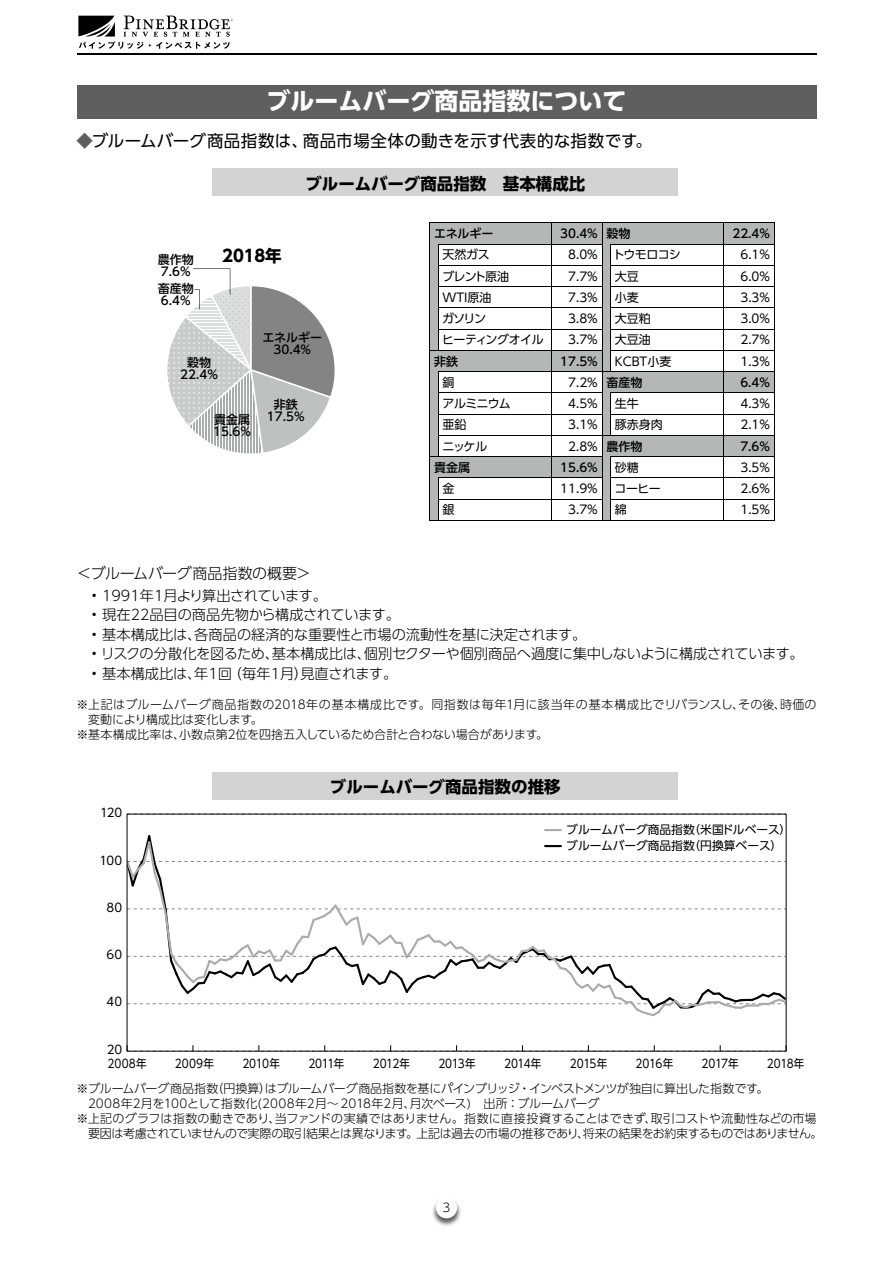
<style>
.page{position:relative;width:893px;height:1263px;background:#fff}
.page>*{position:absolute;margin:0;border:0;box-sizing:border-box;transform-origin:0 0}
.t1{font:700 24px "UD Shin Go Pro";color:#fff}
.t2{font:700 16.5px "UD Shin Go Pro";color:#000}
.t3{font:16.5px "UD Shin Go Pro";letter-spacing:.02em;color:#000}
.t4{font:300 15px "UD Shin Go Pro";letter-spacing:-.01em;color:#000}
.t5{font:300 14.25px "UD Shin Go Pro";letter-spacing:-.01em;color:#000}
.t6{font:300 14.25px "UD Shin Go Pro";letter-spacing:-.03em;color:#000}
.t7{font:300 12px "UD Shin Go Pro";letter-spacing:-.01em;color:#000}
.t8{font:12px "UD Shin Go Pro";letter-spacing:-.03em;color:#000}
.t9{font:500 12px/12.1px "UD Shin Go Pro";color:#000;text-align:center}
.t10{font:300 12px "UD Shin Go Pro";letter-spacing:-.04em;color:#000}
.t11{font:300 12px "UD Shin Go Pro";letter-spacing:.045em;color:#000}
.t12{font:12px "UD Shin Go Pro";letter-spacing:-.05em;color:#000}
.t13{font:11.7px/14.4px "UD Shin Go Pro";letter-spacing:-.005em;color:#000}
.t14{font:11.7px "UD Shin Go Pro";letter-spacing:-.005em;color:#000;scale:.9 1}
.s1{color:#605f5f}
.s2{font-family:"Shin Go Pro"}
</style>
<div class="page">
<hr style="left:77px;top:54px;width:739px;height:1px;background:#000">
<svg style="left:78px;top:16px;width:155px;height:33px"></svg>
<img style="left:432px;top:1201px;width:29px;height:25px">
<div style="left:436px;top:1197px;width:21px;height:21px;background:#fff;border-radius:50%"></div>
<div style="left:213px;top:772px;width:465px;height:27px;background:#d3d3d4"></div>
<svg style="left:127px;top:1045px;width:660px;height:7px"></svg>
<svg style="left:129px;top:829px;width:655px;height:188px"></svg>
<div style="left:213px;top:169px;width:465px;height:27px;background:#d3d3d4"></div>
<div style="left:77px;top:85px;width:739px;height:34px;background:#605f5f"></div>
<svg style="left:167px;top:268px;width:168px;height:186px"></svg>
<div style="left:439px;top:223px;width:163px;height:21px;background:#b5b6b6"></div>
<svg style="left:439px;top:307px;width:163px;height:171px"></svg>
<hr style="left:438px;top:244px;width:113px;height:1px;background:#000">
<hr style="left:551px;top:244px;width:51px;height:1px;background:#000">
<hr style="left:438px;top:265px;width:113px;height:1px;background:#000">
<hr style="left:551px;top:265px;width:51px;height:1px;background:#000">
<hr style="left:438px;top:286px;width:113px;height:1px;background:#000">
<hr style="left:551px;top:286px;width:51px;height:1px;background:#000">
<hr style="left:438px;top:308px;width:113px;height:1px;background:#000">
<hr style="left:551px;top:308px;width:51px;height:1px;background:#000">
<hr style="left:438px;top:329px;width:113px;height:1px;background:#000">
<hr style="left:551px;top:329px;width:51px;height:1px;background:#000">
<hr style="left:551px;top:350px;width:51px;height:1px;background:#000">
<hr style="left:551px;top:371px;width:51px;height:1px;background:#000">
<hr style="left:438px;top:393px;width:113px;height:1px;background:#000">
<hr style="left:551px;top:393px;width:51px;height:1px;background:#000">
<hr style="left:438px;top:414px;width:113px;height:1px;background:#000">
<hr style="left:551px;top:414px;width:51px;height:1px;background:#000">
<hr style="left:438px;top:435px;width:113px;height:1px;background:#000">
<hr style="left:551px;top:435px;width:51px;height:1px;background:#000">
<hr style="left:551px;top:456px;width:51px;height:1px;background:#000">
<hr style="left:551px;top:478px;width:51px;height:1px;background:#000">
<hr style="left:438px;top:499px;width:113px;height:1px;background:#000">
<hr style="left:551px;top:499px;width:51px;height:1px;background:#000">
<hr style="left:438px;top:520px;width:113px;height:1px;background:#000">
<hr style="left:551px;top:520px;width:51px;height:1px;background:#000">
<hr style="left:438px;top:456px;width:113px;height:1px;background:#000">
<hr style="left:438px;top:478px;width:113px;height:1px;background:#000">
<hr style="left:438px;top:350px;width:113px;height:1px;background:#000">
<hr style="left:438px;top:371px;width:113px;height:1px;background:#000">
<svg style="left:551px;top:223px;width:1px;height:297px"></svg>
<svg style="left:429px;top:222px;width:10px;height:299px;background:#929393"></svg>
<hr style="left:438px;top:222px;width:113px;height:1px;background:#000">
<hr style="left:551px;top:222px;width:51px;height:1px;background:#000">
<svg style="left:602px;top:222px;width:173px;height:299px"></svg>
<hr style="left:611px;top:222px;width:112px;height:1px;background:#000">
<hr style="left:723px;top:222px;width:52px;height:1px;background:#000">
<img style="left:220px;top:287px;width:31px;height:7px">
<h1 class="t1" style="left:266px;top:81px;width:361px">ブルームバーグ商品指数について</h1>
<h2 class="t3" style="left:77px;top:127px;width:577px"><span class="s1">◆</span>ブルームバーグ商品指数は、商品市場全体の動きを示す代表的な指数です。</h2>
<h2 class="t2" style="left:305px;top:170px;width:282px">ブルームバーグ商品指数　基本構成比</h2>
<p class="t9" style="left:158px;top:253px;width:37px;text-align:left">農作物<br>7.6%</p>
<p class="t9" style="left:158px;top:282px;width:37px;text-align:left">畜産物<br>6.4%</p>
<h2 class="t2" style="left:222px;top:242px;width:61px">2018年</h2>
<p class="t9" style="left:263px;top:331px;width:61px">エネルギー<br>30.4%</p>
<p class="t9" style="left:180px;top:356px;width:39px">穀物<br>22.4%</p>
<p class="t9" style="left:213px;top:413px;width:39px;text-align:left">貴金属<br>15.6%</p>
<p class="t9" style="left:267px;top:398px;width:39px">非鉄<br>17.5%</p>
<p class="t9" style="left:434px;top:227px;width:61px">エネルギー</p>
<p class="t9" style="left:560px;top:227px;width:39px">30.4%</p>
<p class="t8" style="left:443px;top:245px;width:49px">天然ガス</p>
<p class="t8" style="left:568px;top:245px;width:31px">8.0%</p>
<p class="t8" style="left:442px;top:266px;width:68px">ブレント原油</p>
<p class="t8" style="left:568px;top:266px;width:31px">7.7%</p>
<p class="t8" style="left:443px;top:287px;width:50px">WTI原油</p>
<p class="t8" style="left:568px;top:287px;width:31px">7.3%</p>
<p class="t8" style="left:442px;top:309px;width:45px">ガソリン</p>
<p class="t8" style="left:568px;top:309px;width:31px">3.8%</p>
<p class="t12" style="left:442px;top:330px;width:103px">ヒーティングオイル</p>
<p class="t8" style="left:568px;top:330px;width:31px">3.7%</p>
<p class="t9" style="left:434px;top:355px;width:25px">非鉄</p>
<p class="t9" style="left:560px;top:355px;width:39px">17.5%</p>
<p class="t8" style="left:443px;top:373px;width:13px">銅</p>
<p class="t8" style="left:568px;top:373px;width:31px">7.2%</p>
<p class="t8" style="left:442px;top:394px;width:70px">アルミニウム</p>
<p class="t8" style="left:568px;top:394px;width:31px">4.5%</p>
<p class="t8" style="left:443px;top:415px;width:25px">亜鉛</p>
<p class="t8" style="left:568px;top:415px;width:31px">3.1%</p>
<p class="t8" style="left:443px;top:436px;width:46px">ニッケル</p>
<p class="t8" style="left:568px;top:436px;width:31px">2.8%</p>
<p class="t9" style="left:434px;top:461px;width:37px">貴金属</p>
<p class="t9" style="left:560px;top:461px;width:39px">15.6%</p>
<p class="t8" style="left:443px;top:479px;width:13px">金</p>
<p class="t8" style="left:560px;top:479px;width:39px">11.9%</p>
<p class="t8" style="left:443px;top:500px;width:13px">銀</p>
<p class="t8" style="left:568px;top:500px;width:31px">3.7%</p>
<p class="t9" style="left:606px;top:227px;width:25px">穀物</p>
<p class="t9" style="left:732px;top:227px;width:39px">22.4%</p>
<p class="t8" style="left:613px;top:245px;width:70px">トウモロコシ</p>
<p class="t8" style="left:740px;top:245px;width:31px">6.1%</p>
<p class="t8" style="left:615px;top:266px;width:25px">大豆</p>
<p class="t8" style="left:740px;top:266px;width:31px">6.0%</p>
<p class="t8" style="left:615px;top:287px;width:25px">小麦</p>
<p class="t8" style="left:740px;top:287px;width:31px">3.3%</p>
<p class="t8" style="left:615px;top:309px;width:37px">大豆粕</p>
<p class="t8" style="left:740px;top:309px;width:31px">3.0%</p>
<p class="t8" style="left:615px;top:330px;width:37px">大豆油</p>
<p class="t8" style="left:740px;top:330px;width:31px">2.7%</p>
<p class="t8" style="left:615px;top:351px;width:58px">KCBT小麦</p>
<p class="t8" style="left:740px;top:351px;width:31px">1.3%</p>
<p class="t9" style="left:606px;top:376px;width:37px">畜産物</p>
<p class="t9" style="left:740px;top:376px;width:31px">6.4%</p>
<p class="t8" style="left:615px;top:394px;width:25px">生牛</p>
<p class="t8" style="left:740px;top:394px;width:31px">4.3%</p>
<p class="t8" style="left:615px;top:415px;width:49px">豚赤身肉</p>
<p class="t8" style="left:740px;top:415px;width:31px">2.1%</p>
<p class="t9" style="left:606px;top:440px;width:37px">農作物</p>
<p class="t9" style="left:740px;top:440px;width:31px">7.6%</p>
<p class="t8" style="left:615px;top:458px;width:25px">砂糖</p>
<p class="t8" style="left:740px;top:458px;width:31px">3.5%</p>
<p class="t8" style="left:614px;top:479px;width:48px">コーヒー</p>
<p class="t8" style="left:740px;top:479px;width:31px">2.6%</p>
<p class="t8" style="left:615px;top:500px;width:13px">綿</p>
<p class="t8" style="left:740px;top:500px;width:31px">1.5%</p>
<p class="t4" style="left:77px;top:561px;width:236px">＜ブルームバーグ商品指数の概要＞</p>
<p class="t5" style="left:92px;top:584px;width:237px"><span class="s2">•</span> 1991年1月より算出されています。</p>
<p class="t5" style="left:92px;top:603px;width:310px"><span class="s2">•</span> 現在22品目の商品先物から構成されています。</p>
<p class="t5" style="left:92px;top:623px;width:496px"><span class="s2">•</span> 基本構成比は、各商品の経済的な重要性と市場の流動性を基に決定されます。</p>
<p class="t6" style="left:92px;top:642px;width:714px"><span class="s2">•</span> リスクの分散化を図るため、基本構成比は、個別セクターや個別商品へ過度に集中しないように構成されています。</p>
<p class="t5" style="left:92px;top:662px;width:307px"><span class="s2">•</span> 基本構成比は、年1回（毎年1月）見直されます。</p>
<p class="t11" style="left:77px;top:695px;width:741px">※ 上記はブルームバーグ商品指数の2018年の基本構成比です。同指数は毎年1月に該当年の基本構成比でリバランスし、その後、時価の</p>
<p class="t7" style="left:88px;top:710px;width:176px">変動により構成比は変化します。</p>
<p class="t7" style="left:77px;top:725px;width:473px">※基本構成比率は、小数点第2位を四捨五入しているため合計と合わない場合があります。</p>
<p class="t13" style="left:100px;top:805px;width:24px">120</p>
<p class="t13" style="left:99px;top:852px;width:24px">100</p>
<p class="t13" style="left:107px;top:900px;width:17px">80</p>
<p class="t13" style="left:107px;top:947px;width:17px">60</p>
<p class="t13" style="left:107px;top:994px;width:17px">40</p>
<p class="t13" style="left:107px;top:1041px;width:41px">20<br>2008年</p>
<h2 class="t2" style="left:330px;top:773px;width:232px">ブルームバーグ商品指数の推移</h2>
<p class="t13" style="left:566px;top:822px;width:226px">ブルームバーグ商品指数（米国ドルベース）</p>
<p class="t13" style="left:566px;top:838px;width:217px">ブルームバーグ商品指数（円換算ベース）</p>
<p class="t14" style="left:175px;top:1054px;width:45px">2009年</p>
<p class="t14" style="left:242px;top:1054px;width:43px">2010年</p>
<p class="t14" style="left:308px;top:1054px;width:42px">2011年</p>
<p class="t14" style="left:373px;top:1054px;width:43px">2012年</p>
<p class="t14" style="left:438px;top:1054px;width:43px">2013年</p>
<p class="t14" style="left:504px;top:1054px;width:43px">2014年</p>
<p class="t14" style="left:570px;top:1054px;width:43px">2015年</p>
<p class="t14" style="left:636px;top:1054px;width:43px">2016年</p>
<p class="t14" style="left:702px;top:1054px;width:43px">2017年</p>
<p class="t14" style="left:767px;top:1054px;width:43px">2018年</p>
<p class="t7" style="left:77px;top:1079px;width:693px">※ ブルームバーグ商品指数（円換算）はブルームバーグ商品指数を基にパインブリッジ・インベストメンツが独自に算出した指数です。</p>
<p class="t7" style="left:88px;top:1094px;width:513px">2008年2月を100として指数化(2008年2月～2018年2月、月次ベース)　出所：ブルームバーグ</p>
<p class="t7" style="left:77px;top:1109px;width:741px">※ 上記のグラフは指数の動きであり、当ファンドの実績ではありません。指数に直接投資することはできず、取引コストや流動性などの市場</p>
<p class="t10" style="left:88px;top:1124px;width:736px">要因は考慮されていませんので実際の取引結果とは異なります。上記は過去の市場の推移であり、将来の結果をお約束するものではありません。</p>
<p class="t7" style="left:442px;top:1198px;width:9px">3</p>
</div>
